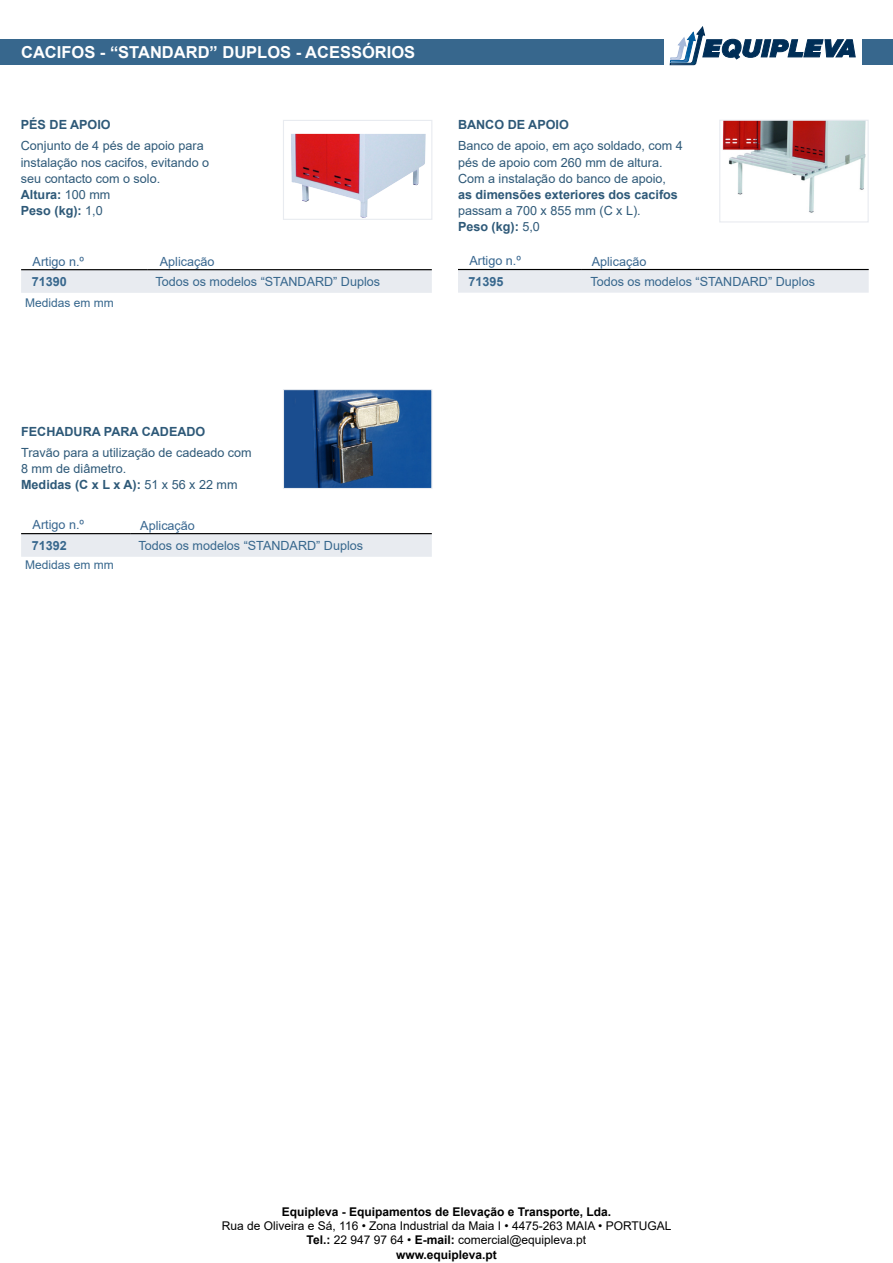
<style>
.page{position:relative;width:893px;height:1263px;background:#fff}
.page>*{position:absolute;margin:0;border:0;box-sizing:border-box;transform-origin:0 0}
.t1{font:700 16.5px "Arial";color:#fff}
.t2{font:12.6px/16.2px "Arial";color:#2e5978}
.t3{font:12.6px "Arial";color:#37678d}
.t4{font:700 12.6px "Arial";color:#2e5978}
.t5{font:12.6px "Arial";color:#38668f}
.t6{font:700 12.6px "Arial";color:#37678d}
.t7{font:12px/14.4px "Arial";color:#000;text-align:center}
.t8{font:700 12px "Arial";color:#000}
.t9{font:12px "Arial";color:#37678d}
.s1{font-weight:700}
</style>
<div class="page">
<div style="left:0;top:39px;width:663px;height:26px;background:#37678d"></div>
<div style="left:862px;top:39px;width:31px;height:26px;background:#37678d"></div>
<svg style="left:670px;top:26px;width:186px;height:39px"></svg>
<div style="left:21px;top:270px;width:411px;height:23px;background:#e8ebf0"></div>
<hr style="left:21px;top:269px;width:126px;height:1px;background:#000">
<hr style="left:147px;top:269px;width:285px;height:1px;background:#000">
<div style="left:458px;top:270px;width:411px;height:23px;background:#e8ebf0"></div>
<hr style="left:458px;top:269px;width:124px;height:1px;background:#000">
<hr style="left:582px;top:269px;width:287px;height:1px;background:#000">
<img style="left:291px;top:134px;width:135px;height:84px">
<div style="left:283px;top:120px;width:149px;height:100px;border:1px solid #e8ebf0"></div>
<img style="left:722px;top:122px;width:144px;height:91px">
<div style="left:719px;top:120px;width:150px;height:102px;border:1px solid #e8ebf0"></div>
<div style="left:21px;top:534px;width:411px;height:23px;background:#e8ebf0"></div>
<hr style="left:21px;top:533px;width:109px;height:1px;background:#000">
<hr style="left:130px;top:533px;width:302px;height:1px;background:#000">
<img style="left:285px;top:391px;width:145px;height:96px">
<div style="left:283px;top:389px;width:149px;height:100px;border:1px solid #e8ebf0"></div>
<h1 class="t1" style="left:21px;top:41px;width:396px">CACIFOS - “STANDARD” DUPLOS - ACESSÓRIOS</h1>
<p class="t4" style="left:21px;top:116px;width:91px">PÉS DE APOIO</p>
<p class="t2" style="left:21px;top:138px;width:190px">Conjunto de 4 pés de apoio para instalação nos cacifos, evitando o seu contacto com o solo.<br><span class="s1">Altura:</span> 100 mm<br><span class="s1">Peso (kg):</span> 1,0</p>
<p class="t5" style="left:33px;top:252px;width:53px">Artigo n.º</p>
<p class="t5" style="left:469px;top:252px;width:53px">Artigo n.º</p>
<p class="t9" style="left:25px;top:295px;width:90px">Medidas em mm</p>
<p class="t4" style="left:458px;top:116px;width:112px">BANCO DE APOIO</p>
<p class="t2" style="left:458px;top:138px;width:226px">Banco de apoio, em aço soldado, com 4 pés de apoio com 260 mm de altura.<br>Com a instalação do banco de apoio,</p>
<p class="t4" style="left:458px;top:186px;width:221px">as dimensões exteriores dos cacifos</p>
<p class="t2" style="left:458px;top:203px;width:184px">passam a 700 x 855 mm (C x L).<br><span class="s1">Peso (kg):</span> 5,0</p>
<p class="t5" style="left:160px;top:253px;width:56px">Aplicação</p>
<p class="t5" style="left:592px;top:253px;width:56px">Aplicação</p>
<p class="t6" style="left:32px;top:273px;width:37px">71390</p>
<p class="t3" style="left:156px;top:273px;width:226px">Todos os modelos “STANDARD” Duplos</p>
<p class="t6" style="left:469px;top:272px;width:37px">71395</p>
<p class="t3" style="left:590px;top:273px;width:226px">Todos os modelos “STANDARD” Duplos</p>
<p class="t4" style="left:21px;top:422px;width:186px">FECHADURA PARA CADEADO</p>
<p class="t2" style="left:21px;top:444px;width:232px">Travão para a utilização de cadeado com<br>8 mm de diâmetro.<br><span class="s1">Medidas (C x L x A):</span> 51 x 56 x 22 mm</p>
<p class="t5" style="left:33px;top:516px;width:53px">Artigo n.º</p>
<p class="t5" style="left:140px;top:517px;width:56px">Aplicação</p>
<p class="t6" style="left:32px;top:536px;width:37px">71392</p>
<p class="t3" style="left:139px;top:537px;width:226px">Todos os modelos “STANDARD” Duplos</p>
<p class="t9" style="left:25px;top:557px;width:90px">Medidas em mm</p>
<p class="t8" style="left:282px;top:1203px;width:331px">Equipleva - Equipamentos de Elevação e Transporte, Lda.</p>
<p class="t7" style="left:222px;top:1218px;width:451px">Rua de Oliveira e Sá, 116 • Zona Industrial da Maia I • 4475-263 MAIA • PORTUGAL<br><span class="s1">Tel.:</span> 22 947 97 64 • <span class="s1">E-mail:</span> comercial@equipleva.pt<br><span class="s1">www.equipleva.pt</span></p>
</div>
